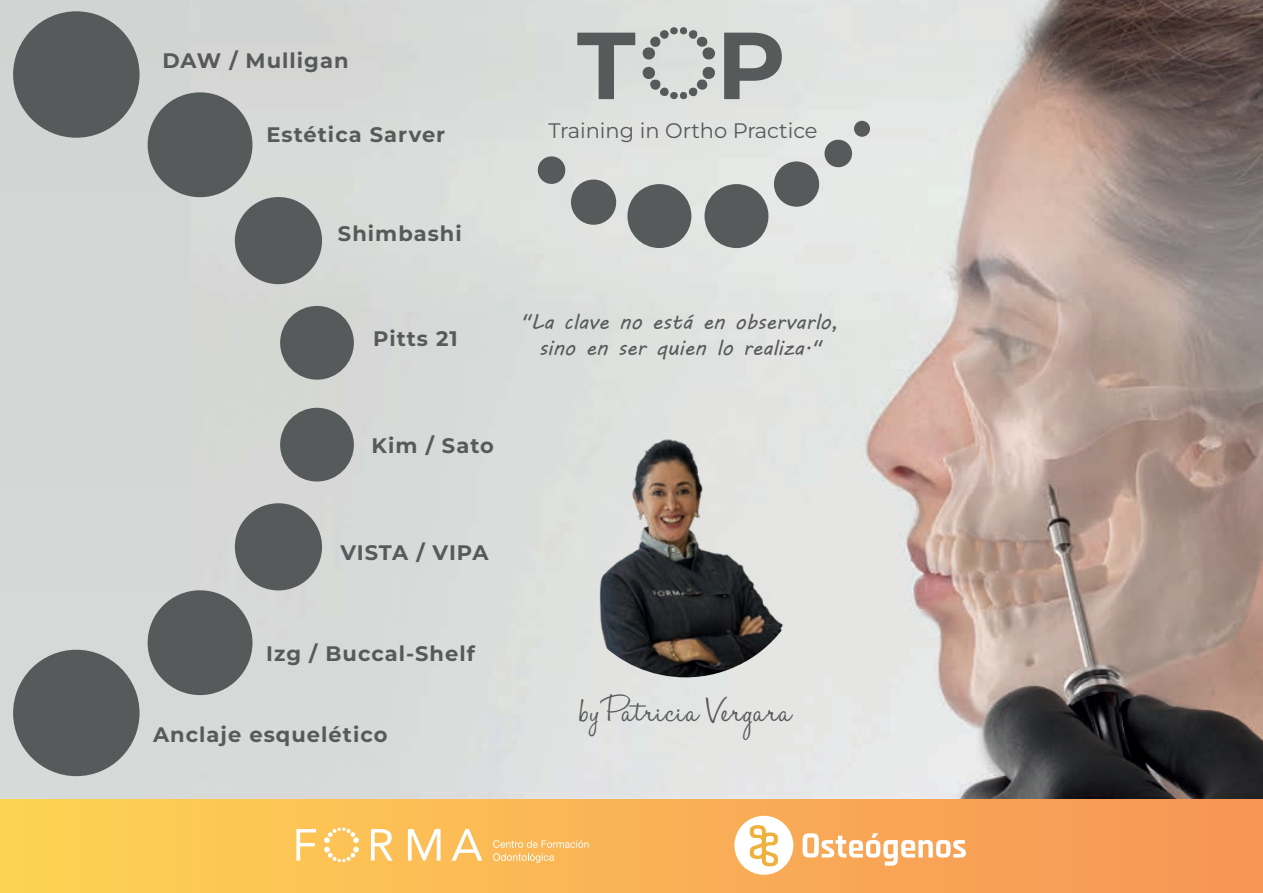
<style>
.page{position:relative;width:1263px;height:893px;background:#fff}
.page>*{position:absolute;margin:0;border:0;box-sizing:border-box;transform-origin:0 0}
.t1{font:700 94.95px "Montserrat";color:#575a5b}
.t2{font:41.55px "Halo Handletter";letter-spacing:.025em;color:#575a5b}
.t3{font:700 21px "Montserrat";letter-spacing:.05em;color:#575a5b}
.t4{font:21px/25.2px "MV Boli";color:#575a5b;text-align:center}
.t5{font:21px "Montserrat";color:#575a5b}
</style>
<div class="page">
<div style="left:0;top:0;width:199px;height:799px;background:#d3d7d5"></div>
<img style="left:190px;top:0;width:1073px;height:799px">
<div style="left:0;top:799px;width:1263px;height:94px;background:linear-gradient(to right,#fdd354,#f79357)"></div>
<svg style="left:493px;top:840px;width:96px;height:23px;background:#fbc270"></svg>
<svg style="left:296px;top:829px;width:20px;height:32px"></svg>
<svg style="left:371px;top:829px;width:22px;height:32px"></svg>
<svg style="left:408px;top:829px;width:32px;height:32px"></svg>
<svg style="left:451px;top:829px;width:31px;height:32px"></svg>
<svg style="left:324px;top:828px;width:35px;height:34px"></svg>
<div style="left:13px;top:11px;width:127px;height:127px;background:#575a5b;border-radius:50%"></div>
<div style="left:148px;top:92px;width:104px;height:105px;background:#575a5b;border-radius:50%"></div>
<div style="left:235px;top:197px;width:87px;height:87px;background:#575a5b;border-radius:50%"></div>
<div style="left:280px;top:306px;width:74px;height:74px;background:#575a5b;border-radius:50%"></div>
<div style="left:13px;top:650px;width:127px;height:126px;background:#575a5b;border-radius:50%"></div>
<div style="left:148px;top:590px;width:104px;height:105px;background:#575a5b;border-radius:50%"></div>
<div style="left:235px;top:503px;width:87px;height:87px;background:#575a5b;border-radius:50%"></div>
<div style="left:280px;top:408px;width:74px;height:73px;background:#575a5b;border-radius:50%"></div>
<div style="left:627px;top:184px;width:64px;height:64px;background:#575a5b;border-radius:50%"></div>
<div style="left:704px;top:184px;width:64px;height:64px;background:#575a5b;border-radius:50%"></div>
<div style="left:774px;top:161px;width:45px;height:46px;background:#575a5b;border-radius:50%"></div>
<div style="left:571px;top:180px;width:45px;height:45px;background:#575a5b;border-radius:50%"></div>
<div style="left:824px;top:140px;width:28px;height:27px;background:#575a5b;border-radius:50%"></div>
<div style="left:854px;top:121px;width:16px;height:16px;background:#575a5b;border-radius:50%"></div>
<div style="left:538px;top:156px;width:27px;height:28px;background:#575a5b;border-radius:50%"></div>
<svg style="left:643px;top:26px;width:72px;height:75px;background:#bec1bf"></svg>
<img style="left:597px;top:438px;width:189px;height:239px">
<div style="left:734px;top:816px;width:59px;height:59px;background:#fff;border-radius:50%"></div>
<svg style="left:750px;top:825px;width:28px;height:41px"></svg>
<svg style="left:803px;top:833px;width:163px;height:33px"></svg>
<p class="t3" style="left:162px;top:45px;width:188px">DAW / Mulligan</p>
<p class="t3" style="left:266px;top:119px;width:180px">Estética Sarver</p>
<h1 class="t1" style="left:577px;top:-3px;width:210px">T P</h1>
<p class="t5" style="left:548px;top:116px;width:271px">Training in Ortho Practice</p>
<p class="t3" style="left:338px;top:218px;width:125px">Shimbashi</p>
<p class="t3" style="left:373px;top:323px;width:86px">Pitts 21</p>
<p class="t4" style="left:521px;top:309px;width:319px">"La clave no está en observarlo, sino en ser quien lo realiza."</p>
<p class="t3" style="left:372px;top:431px;width:124px">Kim / Sato</p>
<p class="t3" style="left:340px;top:538px;width:150px">VISTA / VIPA</p>
<p class="t3" style="left:266px;top:638px;width:210px">Izg / Buccal-Shelf</p>
<p class="t3" style="left:153px;top:719px;width:236px">Anclaje esquelético</p>
<h2 class="t2" style="left:579px;top:688px;width:214px">by Patricia Vergara</h2>
</div>
